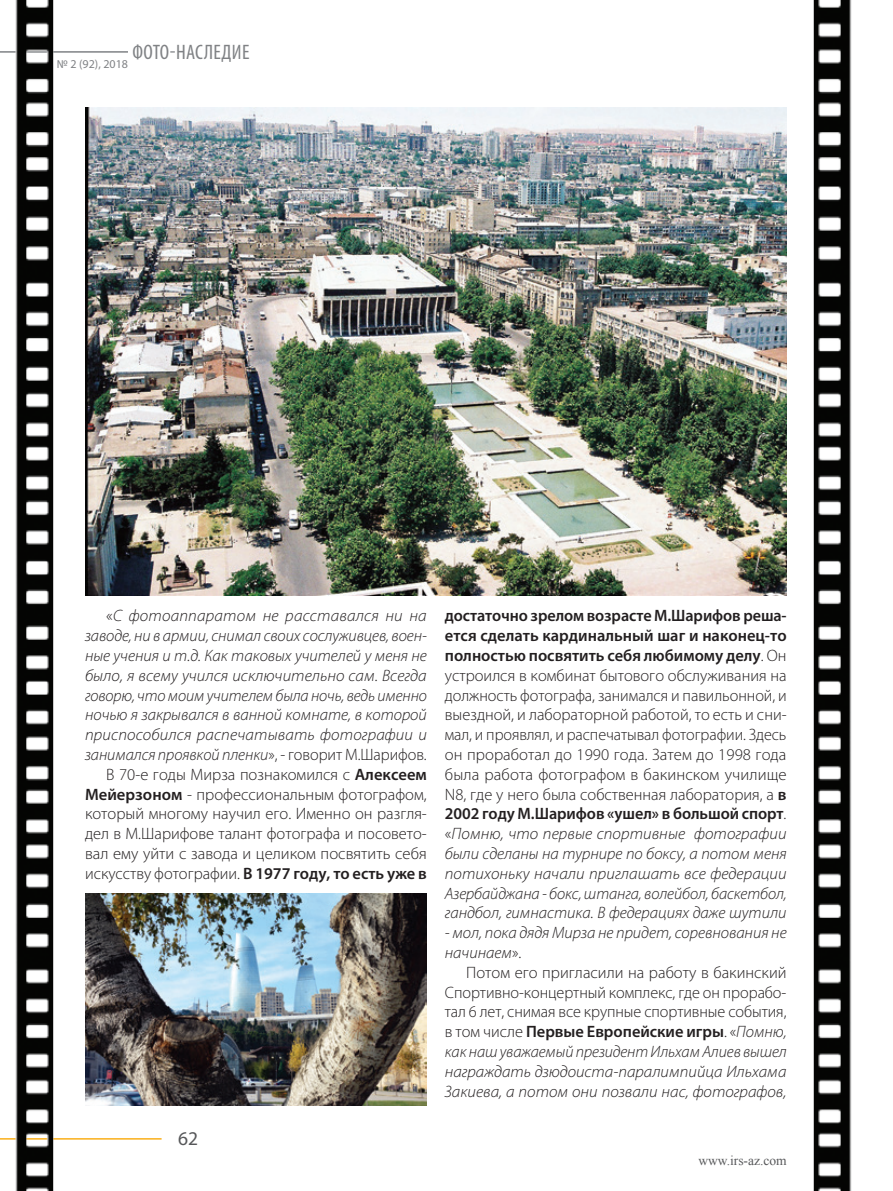
<style>
.page{position:relative;width:893px;height:1191px;background:#fff}
.page>*{position:absolute;margin:0;border:0;box-sizing:border-box;transform-origin:0 0}
.t1{font:condensed 21px "Myriad Pro";letter-spacing:.02em;color:#808285}
.t2{font:19.5px "Myriad Pro";color:#57585a}
.t3{font:300 16.5px/19.8px "Myriad Pro";color:#231f20;text-align:justify}
.t4{font:italic 300 16.5px/19.8px "Myriad Pro";color:#231f20;text-align:right}
.t5{font:600 16.5px "Myriad Pro";color:#231f20}
.t6{font:13.5px "Times New Roman";color:#57585a}
.s1{font-style:normal}
.s2{font-weight:600;font-style:normal}
.s3{font-weight:600}
.s4{font-style:italic}
.s5{font-weight:300}
.s6{font-weight:300;font-style:italic}
</style>
<div class="page">
<hr style="left:0;top:51px;width:128px;height:2px;background:#808285">
<hr style="left:0;top:1138px;width:162px;height:1px;background:#faaf18">
<img style="left:0;top:0;width:73px;height:1191px">
<img style="left:813px;top:0;width:39px;height:1191px">
<img style="left:85px;top:107px;width:702px;height:488px">
<img style="left:85px;top:893px;width:342px;height:213px">
<p class="t1" style="left:57px;top:39px;width:194px"><sub>№</sub> <sub>2</sub> <sub>(92),</sub> <sub>2018</sub> ФОТО-НАСЛЕДИЕ</p>
<p class="t4" style="left:85px;top:606px;width:344px"><span class="s1">«</span>С фотоаппаратом не расставался ни на заводе, ни в армии, снимал своих сослуживцев, воен&shy;ные учения и т.д. Как таковых учителей у меня не было, я всему учился исключительно сам. Всегда говорю, что моим учителем была ночь, ведь именно ночью я закрывался в ванной комнате, в которой приспособился распечатывать фотографии и занимался проявкой пленки<span class="s1">», - говорит М.Шарифов.<br>В 70-е годы Мирза познакомился с</span> <span class="s2">Алексеем Мейерзоном</span> <span class="s1">- профессиональным фотографом, который многому научил его. Именно он разгля&shy;дел в М.Шарифове талант фотографа и посовето&shy;вал ему уйти с завода и целиком посвятить себя искусству фотографии.</span> <span class="s2">В 1977 году, то есть уже в</span></p>
<p class="t3" style="left:445px;top:606px;width:344px"><span class="s3">достаточно зрелом возрасте М.Шарифов реша&shy;ется сделать кардинальный шаг и наконец-то полностью посвятить себя любимому делу</span>. Он устроился в комбинат бытового обслуживания на должность фотографа, занимался и павильонной, и выездной, и лабораторной работой, то есть и сни&shy;мал, и проявлял, и распечатывал фотографии. Здесь он проработал до 1990 года. Затем до 1998 года была работа фотографом в бакинском училище N8, где у него была собственная лаборатория, а <span class="s3">в 2002 году М.Шарифов «ушел» в большой спорт</span>. «<span class="s4">Помню, что первые спортивные фотографии были сделаны на турнире по боксу, а потом меня потихоньку начали приглашать все федерации Азербайджана - бокс, штанга, волейбол, баскетбол, гандбол, гимнастика. В федерациях даже шутили</span></p>
<p class="t4" style="left:445px;top:923px;width:343px">- мол, пока дядя Мирза не придет, соревнования не</p>
<p class="t4" style="left:445px;top:943px;width:78px">начинаем<span class="s1">».</span></p>
<p class="t3" style="left:466px;top:962px;width:322px">Потом его пригласили на работу в бакинский</p>
<p class="t3" style="left:445px;top:982px;width:343px">Спортивно-концертный комплекс, где он прорабо-</p>
<p class="t3" style="left:445px;top:1002px;width:343px">тал 6 лет, снимая все крупные спортивные события,</p>
<p class="t5" style="left:445px;top:1021px;width:343px"><span class="s5">в том числе</span> Первые Европейские игры<span class="s5">. «</span><span class="s6">Помню,</span></p>
<p class="t4" style="left:445px;top:1042px;width:343px">как наш уважаемый президент Ильхам Алиев вышел</p>
<p class="t4" style="left:445px;top:1062px;width:343px">награждать дзюдоиста-паралимпийца Ильхама</p>
<p class="t4" style="left:445px;top:1081px;width:343px">Закиева, а потом они позвали нас, фотографов,</p>
<p class="t2" style="left:178px;top:1126px;width:22px">62</p>
<p class="t6" style="left:698px;top:1151px;width:90px">www.irs-az.com</p>
</div>
